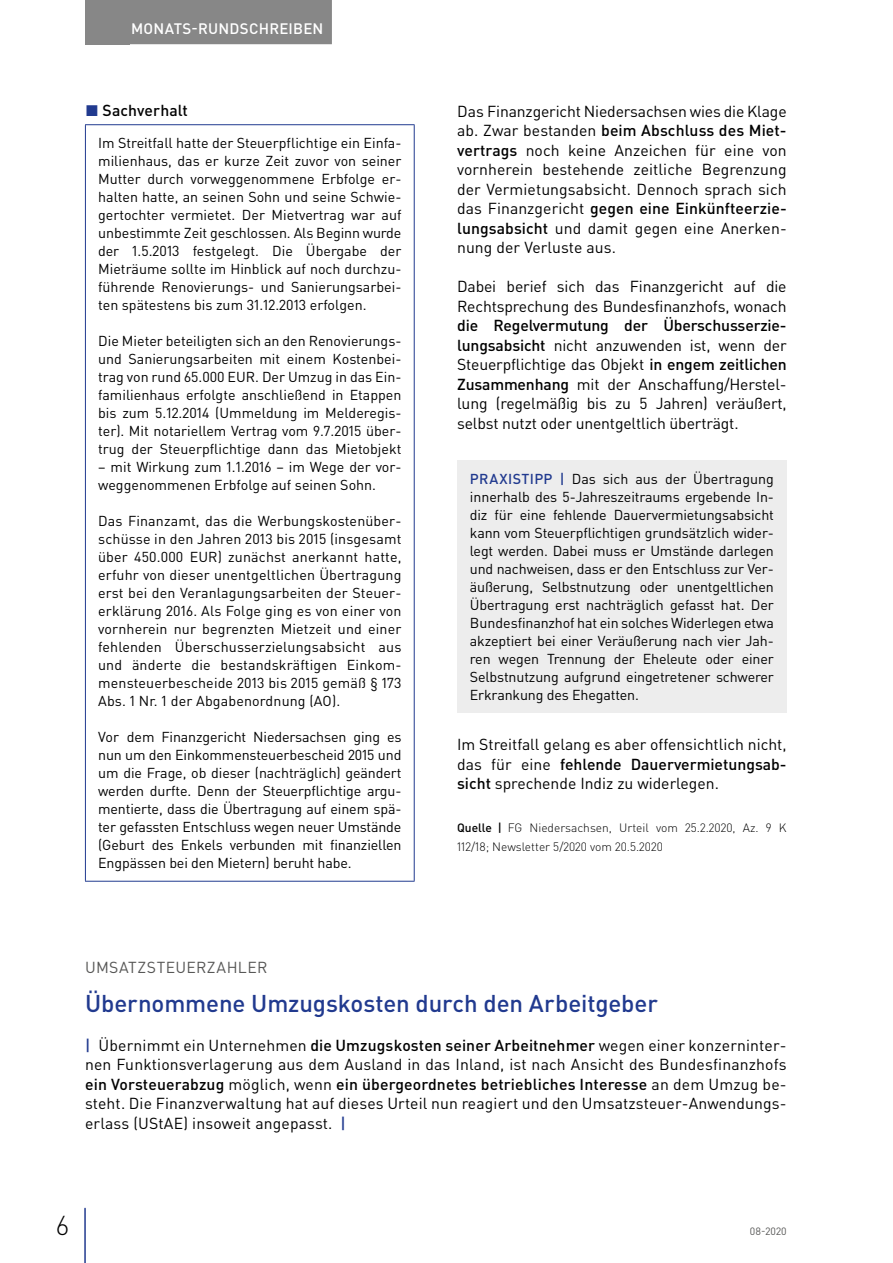
<style>
.page{position:relative;width:893px;height:1263px;background:#fff}
.page>*{position:absolute;margin:0;border:0;box-sizing:border-box;transform-origin:0 0}
.t1{font:300 27px "DIN Pro";color:#000}
.t2{font:500 24px "DIN Pro";letter-spacing:-.005em;color:#213a8f}
.t3{font:15.75px/19.5px "DIN Pro";letter-spacing:-.005em;color:#000;text-align:justify}
.t4{font:15.75px "DIN Pro";letter-spacing:.025em;color:#575756}
.t5{font:500 15.75px "DIN Pro";letter-spacing:.005em;color:#000}
.t6{font:500 15px "DIN Pro";letter-spacing:.015em;color:#fff}
.t7{font:14.25px/18px "DIN Pro";color:#000;text-align:justify}
.t8{font:300 12px/19.5px "DIN Pro";color:#000}
.t9{font:10.5px "DIN Pro";color:#575756}
.s1{color:#213a8f}
.s2{font-weight:500}
.s3{font-weight:500;color:#213a8f}
</style>
<div class="page">
<div style="left:85px;top:0;width:45px;height:44px;background:#878787"></div>
<hr style="left:84px;top:1208px;width:2px;height:55px;background:#213a8f">
<div style="left:122px;top:0;width:210px;height:44px;background:#878787"></div>
<hr style="left:85px;top:124px;width:330px;height:1px;background:#213a8f">
<hr style="left:85px;top:125px;width:1px;height:756px;background:#213a8f">
<hr style="left:414px;top:125px;width:1px;height:756px;background:#213a8f">
<hr style="left:85px;top:881px;width:330px;height:1px;background:#213a8f">
<div style="left:457px;top:460px;width:330px;height:253px;background:#ededed"></div>
<p class="t6" style="left:131px;top:18px;width:194px">MONATS-RUNDSCHREIBEN</p>
<p class="t5" style="left:85px;top:100px;width:104px"><span class="s1">◼</span> Sachverhalt</p>
<p class="t7" style="left:98px;top:134px;width:305px">Im Streitfall hatte der Steuerpflichtige ein Einfa&shy;milienhaus, das er kurze Zeit zuvor von seiner Mutter durch vorweggenommene Erbfolge er&shy;halten hatte, an seinen Sohn und seine Schwie&shy;gertochter vermietet. Der Mietvertrag war auf unbestimmte Zeit geschlossen. Als Beginn wurde der 1.5.2013 festgelegt. Die Übergabe der Mieträume sollte im Hinblick auf noch durchzu&shy;führende Renovierungs- und Sanierungsarbei&shy;ten spätestens bis zum 31.12.2013 erfolgen.</p>
<p class="t7" style="left:98px;top:332px;width:305px">Die Mieter beteiligten sich an den Renovierungs&shy;und Sanierungsarbeiten mit einem Kostenbei&shy;trag von rund 65.000 EUR. Der Umzug in das Ein&shy;familienhaus erfolgte anschließend in Etappen bis zum 5.12.2014 (Ummeldung im Melderegis&shy;ter). Mit notariellem Vertrag vom 9.7.2015 über&shy;trug der Steuerpflichtige dann das Mietobjekt</p>
<p class="t7" style="left:98px;top:458px;width:305px">– mit Wirkung zum 1.1.2016 – im Wege der vor&shy;weggenommenen Erbfolge auf seinen Sohn.</p>
<p class="t7" style="left:98px;top:512px;width:305px">Das Finanzamt, das die Werbungskostenüber&shy;schüsse in den Jahren 2013 bis 2015 (insgesamt über 450.000 EUR) zunächst anerkannt hatte, erfuhr von dieser unentgeltlichen Übertragung erst bei den Veranlagungsarbeiten der Steuer&shy;erklärung 2016. Als Folge ging es von einer von vornherein nur begrenzten Mietzeit und einer fehlenden Überschusserzielungsabsicht aus und änderte die bestandskräftigen Einkom&shy;mensteuerbescheide 2013 bis 2015 gemäß § 173<br>Abs. 1 Nr. 1 der Abgabenordnung (AO).</p>
<p class="t7" style="left:98px;top:728px;width:305px">Vor dem Finanzgericht Niedersachsen ging es nun um den Einkommensteuerbescheid 2015 und um die Frage, ob dieser (nachträglich) geändert werden durfte. Denn der Steuerpflichtige argu&shy;mentierte, dass die Übertragung auf einem spä&shy;ter gefassten Entschluss wegen neuer Umstände (Geburt des Enkels verbunden mit finanziellen Engpässen bei den Mietern) beruht habe.</p>
<p class="t3" style="left:457px;top:101px;width:331px">Das Finanzgericht Niedersachsen wies die Klage ab. Zwar bestanden <span class="s2">beim Abschluss des Miet&shy;vertrags</span> noch keine Anzeichen für eine von vornherein bestehende zeitliche Begrenzung der Vermietungsabsicht. Dennoch sprach sich das Finanzgericht <span class="s2">gegen eine Einkünfteerzie&shy;lungsabsicht</span> und damit gegen eine Anerken&shy;nung der Verluste aus.</p>
<p class="t3" style="left:457px;top:276px;width:331px">Dabei berief sich das Finanzgericht auf die<br>Rechtsprechung des Bundesfinanzhofs, wonach</p>
<p class="t3" style="left:457px;top:315px;width:331px"><span class="s2">die Regelvermutung der Überschusserzie&shy;lungsabsicht</span> nicht anzuwenden ist, wenn der Steuerpflichtige das Objekt <span class="s2">in engem zeitlichen Zusammenhang</span> mit der Anschaffung/Herstel&shy;lung (regelmäßig bis zu 5 Jahren) veräußert, selbst nutzt oder unentgeltlich überträgt.</p>
<p class="t7" style="left:470px;top:469px;width:306px"><span class="s3">PRAXISTIPP |</span> Das sich aus der Übertragung innerhalb des 5-Jahreszeitraums ergebende In&shy;diz für eine fehlende Dauervermietungsabsicht kann vom Steuerpflichtigen grundsätzlich wider&shy;legt werden. Dabei muss er Umstände darlegen und nachweisen, dass er den Entschluss zur Ver&shy;äußerung, Selbstnutzung oder unentgeltlichen Übertragung erst nachträglich gefasst hat. Der Bundesfinanzhof hat ein solches Widerlegen etwa akzeptiert bei einer Veräußerung nach vier Jah&shy;ren wegen Trennung der Eheleute oder einer Selbstnutzung aufgrund eingetretener schwerer Erkrankung des Ehegatten.</p>
<p class="t3" style="left:457px;top:734px;width:331px">Im Streitfall gelang es aber offensichtlich nicht, das für eine <span class="s2">fehlende Dauervermietungsab&shy;sicht</span> sprechende Indiz zu widerlegen.</p>
<p class="t8" style="left:457px;top:817px;width:331px"><span class="s2">Quelle |</span> FG Niedersachsen, Urteil vom 25.2.2020, Az. 9 K<br>112/18; Newsletter 5/2020 vom 20.5.2020</p>
<p class="t4" style="left:85px;top:956px;width:184px">UMSATZSTEUERZAHLER</p>
<h2 class="t2" style="left:85px;top:987px;width:574px">Übernommene Umzugskosten durch den Arbeitgeber</h2>
<p class="t3" style="left:85px;top:1035px;width:703px"><span class="s3">|</span> Übernimmt ein Unternehmen <span class="s2">die Umzugskosten seiner Arbeitnehmer</span> wegen einer konzerninter&shy;nen Funktionsverlagerung aus dem Ausland in das Inland, ist nach Ansicht des Bundesfinanzhofs <span class="s2">ein Vorsteuerabzug</span> möglich, wenn <span class="s2">ein übergeordnetes betriebliches Interesse</span> an dem Umzug be&shy;steht. Die Finanzverwaltung hat auf dieses Urteil nun reagiert und den Umsatzsteuer-Anwendungs&shy;erlass (UStAE) insoweit angepasst. <span class="s3">|</span></p>
<h1 class="t1" style="left:56px;top:1207px;width:14px">6</h1>
<p class="t9" style="left:750px;top:1224px;width:38px">08-2020</p>
</div>
